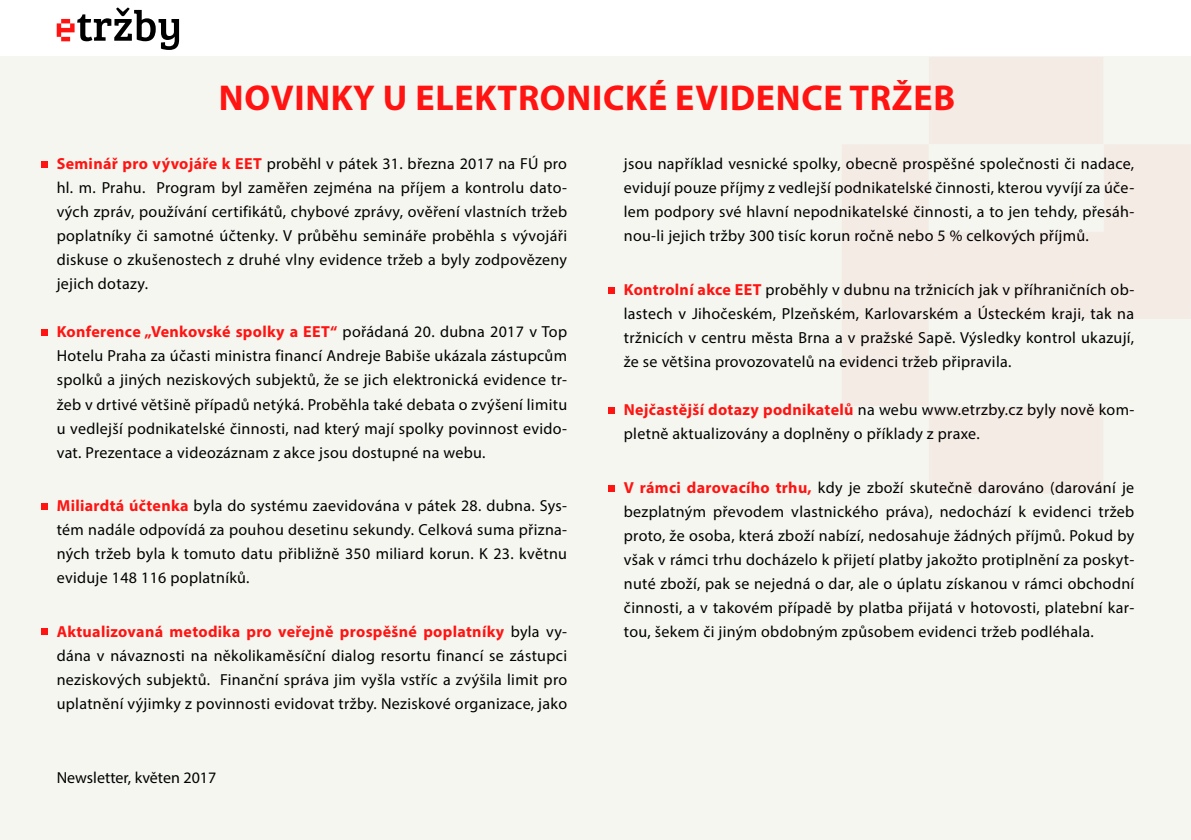
<style>
.page{position:relative;width:1191px;height:840px;background:#fff}
.page>*{position:absolute;margin:0;border:0;box-sizing:border-box;transform-origin:0 0}
.t1{font:700 36px "Myriad Pro";letter-spacing:.02em;color:#ff1412}
.t2{font:16px/24px "Myriad Pro";letter-spacing:.02em;color:#000;text-align:justify}
.t3{font:16px "Myriad Pro";color:#000}
.s1{font-weight:700;color:#ff1412}
</style>
<div class="page">
<div style="left:0;top:57px;width:1191px;height:782px;background:#f5f6f0"></div>
<div style="left:825px;top:42px;width:366px;height:452px;background:#f4ebe5"></div>
<svg style="left:57px;top:7px;width:122px;height:43px"></svg>
<div style="left:41px;top:161px;width:7px;height:7px;background:#ff1412"></div>
<div style="left:41px;top:503px;width:7px;height:7px;background:#ff1412"></div>
<div style="left:41px;top:329px;width:7px;height:6px;background:#ff1412"></div>
<div style="left:41px;top:628px;width:7px;height:7px;background:#ff1412"></div>
<div style="left:608px;top:287px;width:7px;height:6px;background:#ff1412"></div>
<div style="left:608px;top:407px;width:7px;height:7px;background:#ff1412"></div>
<div style="left:608px;top:485px;width:7px;height:6px;background:#ff1412"></div>
<h1 class="t1" style="left:219px;top:74px;width:737px">Novinky u elektronické evidence tržeb</h1>
<p class="t2" style="left:57px;top:151px;width:512px"><span class="s1">Seminář pro vývojáře k EET</span> proběhl v pátek 31. března 2017 na FÚ pro hl. m. Prahu. Program byl zaměřen zejména na příjem a kontrolu dato&shy;vých zpráv, používání certifikátů, chybové zprávy, ověření vlastních tržeb poplatníky či samotné účtenky. V průběhu semináře proběhla s vývojáři diskuse o zkušenostech z druhé vlny evidence tržeb a byly zodpovězeny jejich dotazy.</p>
<p class="t2" style="left:57px;top:319px;width:512px"><span class="s1">Konference „Venkovské spolky a EET“</span> pořádaná 20. dubna 2017 v Top Hotelu Praha za účasti ministra financí Andreje Babiše ukázala zástupcům spolků a jiných neziskových subjektů, že se jich elektronická evidence tr&shy;žeb v drtivé většině případů netýká. Proběhla také debata o zvýšení limitu u vedlejší podnikatelské činnosti, nad který mají spolky povinnost evido&shy;vat. Prezentace a videozáznam z akce jsou dostupné na webu.</p>
<p class="t2" style="left:57px;top:493px;width:512px"><span class="s1">Miliardtá účtenka</span> byla do systému zaevidována v pátek 28. dubna. Sys&shy;tém nadále odpovídá za pouhou desetinu sekundy. Celková suma přizna&shy;ných tržeb byla k tomuto datu přibližně 350 miliard korun. K 23. květnu eviduje 148 116 poplatníků.</p>
<p class="t2" style="left:57px;top:619px;width:512px"><span class="s1">Aktualizovaná metodika pro veřejně prospěšné poplatníky</span> byla vy&shy;dána v návaznosti na několikaměsíční dialog resortu financí se zástupci neziskových subjektů. Finanční správa jim vyšla vstříc a zvýšila limit pro uplatnění výjimky z povinnosti evidovat tržby. Neziskové organizace, jako</p>
<p class="t3" style="left:57px;top:767px;width:161px">Newsletter, květen 2017</p>
<p class="t2" style="left:624px;top:151px;width:512px">jsou například vesnické spolky, obecně prospěšné společnosti či nadace, evidují pouze příjmy z vedlejší podnikatelské činnosti, kterou vyvíjí za úče&shy;lem podpory své hlavní nepodnikatelské činnosti, a to jen tehdy, přesáh&shy;nou-li jejich tržby 300 tisíc korun ročně nebo 5 % celkových příjmů.</p>
<p class="t2" style="left:624px;top:277px;width:512px"><span class="s1">Kontrolní akce EET</span> proběhly v dubnu na tržnicích jak v příhraničních ob&shy;lastech v Jihočeském, Plzeňském, Karlovarském a Ústeckém kraji, tak na tržnicích v centru města Brna a v pražské Sapě. Výsledky kontrol ukazují, že se většina provozovatelů na evidenci tržeb připravila.</p>
<p class="t2" style="left:624px;top:397px;width:512px"><span class="s1">Nejčastější dotazy podnikatelů</span> na webu www.etrzby.cz byly nově kom&shy;pletně aktualizovány a doplněny o příklady z praxe.</p>
<p class="t2" style="left:624px;top:475px;width:512px"><span class="s1">V rámci darovacího trhu,</span> kdy je zboží skutečně darováno (darování je bezplatným převodem vlastnického práva), nedochází k evidenci tržeb proto, že osoba, která zboží nabízí, nedosahuje žádných příjmů. Pokud by však v rámci trhu docházelo k přijetí platby jakožto protiplnění za poskyt&shy;nuté zboží, pak se nejedná o dar, ale o úplatu získanou v rámci obchodní činnosti, a v takovém případě by platba přijatá v hotovosti, platební kar&shy;tou, šekem či jiným obdobným způsobem evidenci tržeb podléhala.</p>
</div>
